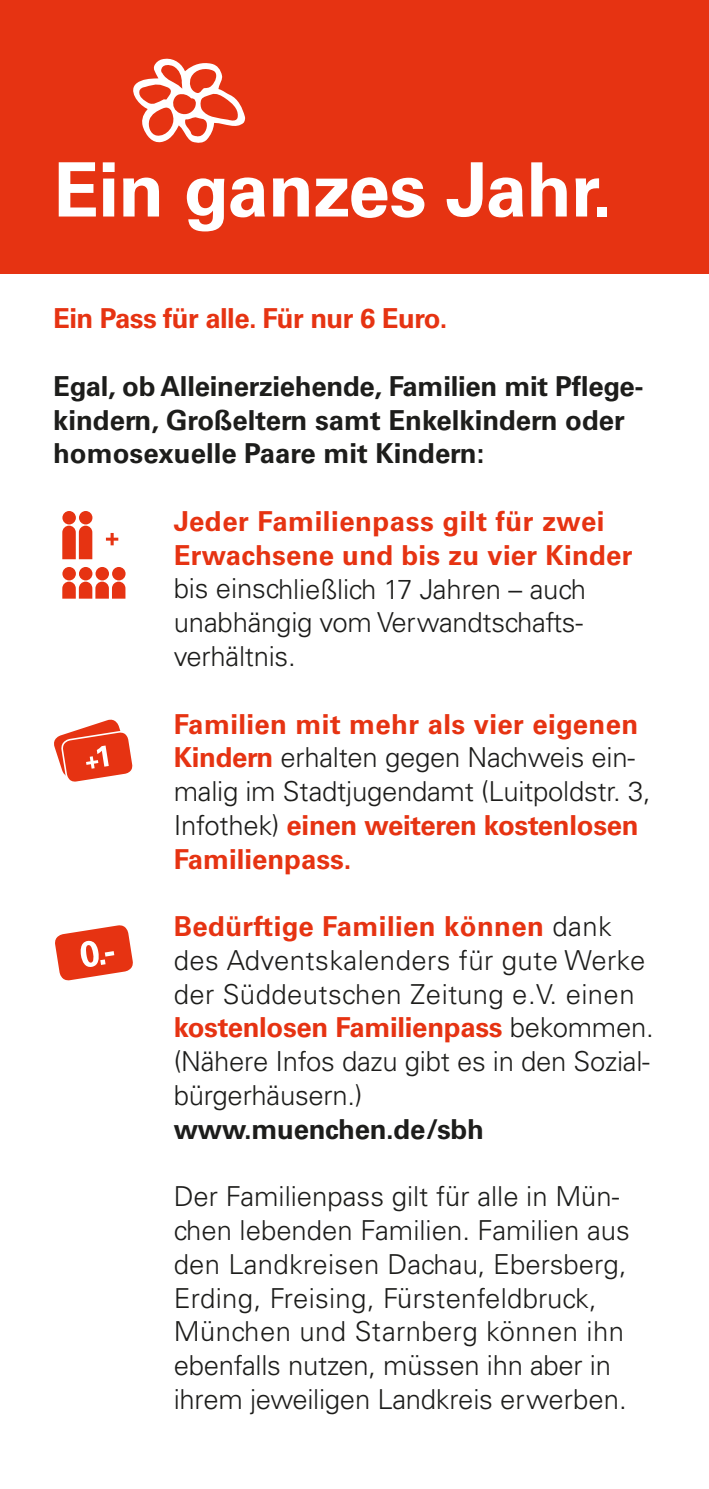
<style>
.page{position:relative;width:709px;height:1489px;background:#fff}
.page>*{position:absolute;margin:0;border:0;box-sizing:border-box;transform-origin:0 0}
.t1{font:700 75px "Univers";letter-spacing:-.01em;color:#fff}
.t2{font:300 27.5px/33.8px "Univers CE";color:#1d1d1b}
.t3{font:300 27.5px/33.8px "Univers";letter-spacing:.015em;color:#1d1d1b}
.t4{font:700 27.5px/33.8px "Univers";letter-spacing:-.01em;color:#e63312}
.t5{font:300 27.5px/33.8px "Univers";letter-spacing:-.01em;color:#1d1d1b}
.t6{font:700 27.5px/33.8px "Univers";color:#1d1d1b}
.s1{font-weight:700;color:#e63312}
.s2{font-family:"Univers CE";font-weight:300;color:#1d1d1b}
.s3{font-weight:700}
</style>
<div class="page">
<div style="left:0;top:0;width:709px;height:274px;background:#e63312"></div>
<svg style="left:133px;top:58px;width:113px;height:85px"></svg>
<svg style="left:62px;top:511px;width:30px;height:48px"></svg>
<div style="left:63px;top:513px;width:12px;height:9px;background:#e63312;border-radius:50%"></div>
<div style="left:80px;top:514px;width:12px;height:9px;background:#e63312;border-radius:50%"></div>
<svg style="left:62px;top:567px;width:64px;height:31px"></svg>
<div style="left:63px;top:570px;width:12px;height:9px;background:#e63312;border-radius:50%"></div>
<div style="left:79px;top:570px;width:12px;height:9px;background:#e63312;border-radius:50%"></div>
<div style="left:96px;top:570px;width:12px;height:9px;background:#e63312;border-radius:50%"></div>
<div style="left:113px;top:570px;width:12px;height:9px;background:#e63312;border-radius:50%"></div>
<svg style="left:106px;top:533px;width:12px;height:12px"></svg>
<svg style="left:54px;top:719px;width:79px;height:63px"></svg>
<svg style="left:55px;top:925px;width:78px;height:56px"></svg>
<h1 class="t1" style="left:53px;top:146px;width:561px">Ein ganzes Jahr.</h1>
<p class="t4" style="left:53px;top:302px;width:395px">Ein Pass für alle. Für nur 6 Euro.</p>
<p class="t6" style="left:53px;top:369px;width:592px">Egal, ob Alleinerziehende, Familien mit Pflege&shy;kindern, Großeltern samt Enkelkindern oder homosexuelle Paare mit Kindern:</p>
<p class="t5" style="left:174px;top:504px;width:460px"><span class="s1">Jeder Familienpass gilt für zwei<br>Erwachsene und bis zu vier Kinder </span>bis einschließlich 17 Jahren – auch unabhängig vom Verwandtschafts&shy;verhältnis.</p>
<p class="t4" style="left:174px;top:707px;width:478px">Familien mit mehr als vier eigenen Kindern <span class="s2">erhalten gegen Nachweis ein&shy;malig im Stadtjugendamt (Luitpoldstr. 3, Infothek)</span> einen weiteren kostenlosen Familienpass.</p>
<p class="t3" style="left:174px;top:909px;width:481px"><span class="s1">Bedürftige Familien können</span> dank des Adventskalenders für gute Werke der Süddeutschen Zeitung e.V. einen <span class="s1">kostenlosen Familienpass</span> bekommen. (Nähere Infos dazu gibt es in den Sozial&shy;bürgerhäusern.) <span class="s3">www.muenchen.de/sbh</span></p>
<p class="t2" style="left:174px;top:1180px;width:458px">Der Familienpass gilt für alle in Mün&shy;chen lebenden Familien. Familien aus den Landkreisen Dachau, Ebersberg, Erding, Freising, Fürstenfeldbruck, München und Starnberg können ihn ebenfalls nutzen, müssen ihn aber in ihrem jeweiligen Landkreis erwerben.</p>
</div>
